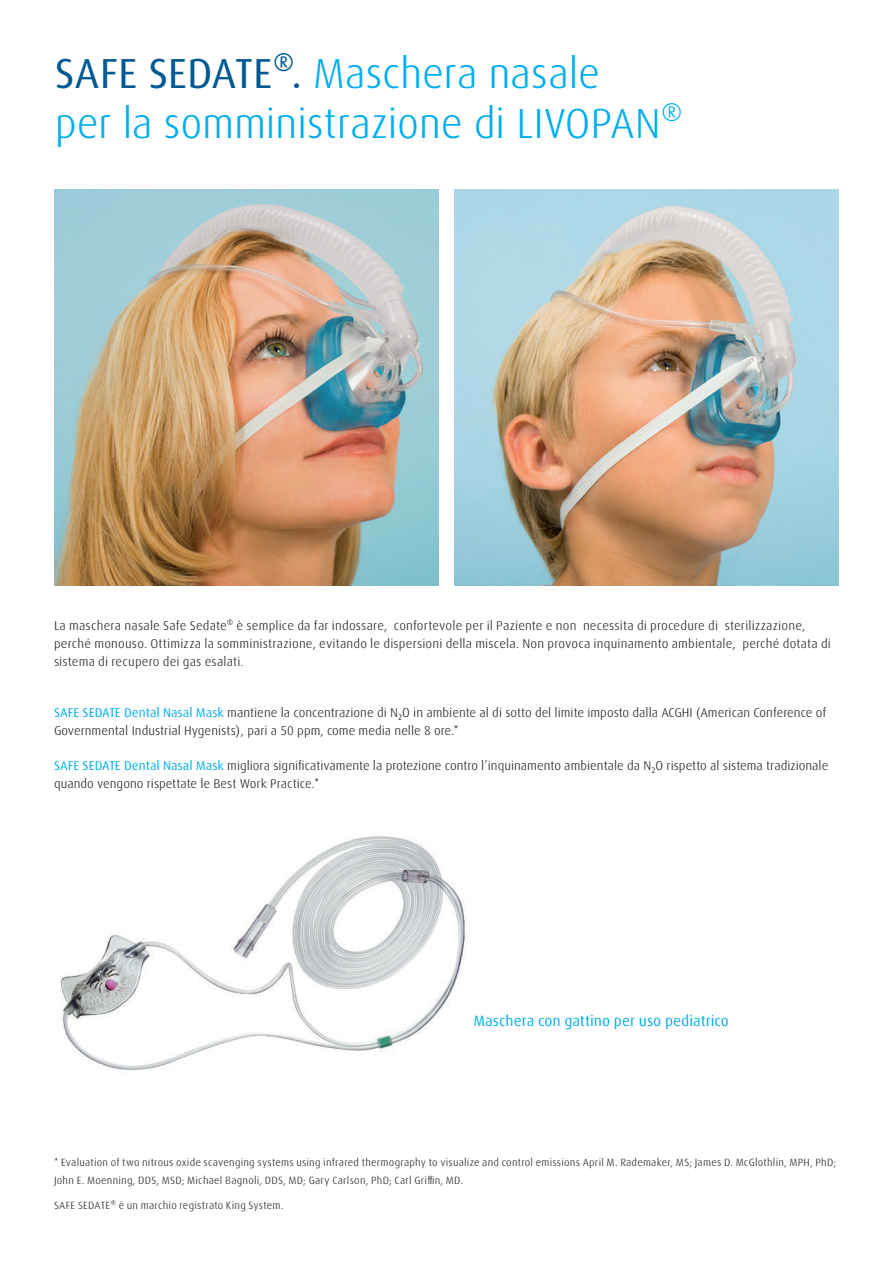
<style>
.page{position:relative;width:893px;height:1263px;background:#fff}
.page>*{position:absolute;margin:0;border:0;box-sizing:border-box;transform-origin:0 0}
.t1{font:300 42px/50.4px "Linde Dax Global";letter-spacing:-.01em;color:#00aeef}
.t2{font:15px "Linde Dax Global";color:#00aeef}
.t3{font:300 12.75px/18px "Linde Dax Global";color:#231f20}
.t4{font:300 10.5px/17.9px "Linde Dax Global";letter-spacing:.02em;color:#231f20}
.s1{font-weight:400;color:#005992}
.s2{font-weight:400;color:#00aeef}
</style>
<div class="page">
<img style="left:60px;top:836px;width:406px;height:234px">
<img style="left:54px;top:189px;width:385px;height:396px">
<img style="left:454px;top:189px;width:385px;height:396px">
<h1 class="t1" style="left:55px;top:48px;width:629px"><span class="s1">SAFE SEDATE®.</span> Maschera nasale<br>per la somministrazione di LIVOPAN®</h1>
<p class="t3" style="left:54px;top:617px;width:778px">La maschera nasale Safe Sedate® è semplice da far indossare, confortevole per il Paziente e non necessita di procedure di sterilizzazione, perché monouso. Ottimizza la somministrazione, evitando le dispersioni della miscela. Non provoca inquinamento ambientale, perché dotata di sistema di recupero dei gas esalati.</p>
<p class="t3" style="left:54px;top:703px;width:774px"><span class="s2">SAFE SEDATE Dental Nasal Mask</span> mantiene la concentrazione di N₂O in ambiente al di sotto del limite imposto dalla ACGHI (American Conference of<br>Governmental Industrial Hygenists), pari a 50 ppm, come media nelle 8 ore.*</p>
<p class="t3" style="left:54px;top:757px;width:776px"><span class="s2">SAFE SEDATE Dental Nasal Mask</span> migliora significativamente la protezione contro l’inquinamento ambientale da N₂O rispetto al sistema tradizionale quando vengono rispettate le Best Work Practice.*</p>
<p class="t2" style="left:473px;top:1012px;width:257px">Maschera con gattino per uso pediatrico</p>
<p class="t4" style="left:54px;top:1153px;width:784px">* Evaluation of two nitrous oxide scavenging systems using infrared thermography to visualize and control emissions April M. Rademaker, MS; James D. McGlothlin, MPH, PhD;<br>John E. Moenning, DDS, MSD; Michael Bagnoli, DDS, MD; Gary Carlson, PhD; Carl Griffin, MD.</p>
<p class="t4" style="left:54px;top:1196px;width:231px">SAFE SEDATE® è un marchio registrato King System.</p>
</div>
